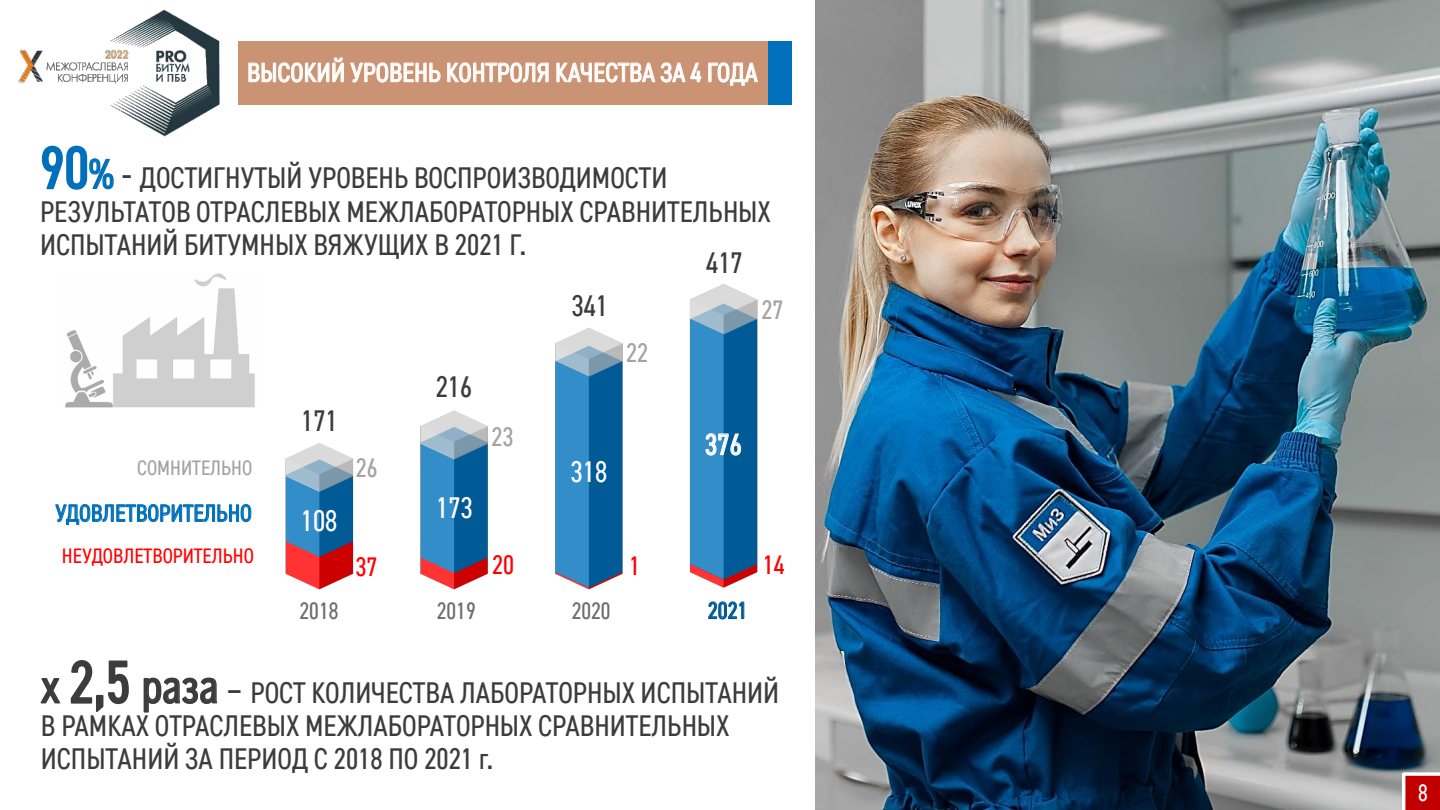
<style>
.page{position:relative;width:1440px;height:810px;background:#fff}
.page>*{position:absolute;margin:0;border:0;box-sizing:border-box;transform-origin:0 0}
.t1{font:30.15px "GPN DIN Condensed";color:#3c3c3c}
.t2{font:30.15px "GPN DIN Condensed";color:#fff}
.t3{font:30px/33.2px "GPN DIN Condensed";color:#3c3c3c}
.t4{font:30px "GPN DIN Condensed";color:#fff}
.t5{font:27px "GPN DIN Condensed";letter-spacing:.005em;color:#fff}
.t6{font:27px "GPN DIN Condensed";color:#a3a3a3}
.t7{font:27px "GPN DIN Condensed";color:#f00}
.t8{font:24px "GPN DIN Condensed";letter-spacing:.005em;color:#0070ba}
.t9{font:24px "GPN DIN Condensed";color:#6d6d6d}
.t10{font:24px "GPN DIN Condensed";color:#005a95}
.t11{font:24px "GPN DIN Condensed";color:#fff}
.t12{font:21px "GPN DIN Condensed";color:#f00}
.t13{font:21px "GPN DIN Condensed";color:#a3a3a3}
.s1{font-size:60px;color:#0070ba}
.s2{font-size:42px;color:#0070ba}
.s3{font-size:39px}
.s4{font-size:48.15px}
.s5{font-size:60px}
.s6{font-size:39.15px}
</style>
<div class="page">
<div style="left:238px;top:41px;width:531px;height:63px;background:#c99374"></div>
<img style="left:18px;top:9px;width:202px;height:128px">
<div style="left:768px;top:41px;width:24px;height:63px;background:#0070ba"></div>
<img style="left:816px;top:0;width:624px;height:810px">
<img style="left:285px;top:284px;width:473px;height:306px">
<img style="left:65px;top:273px;width:190px;height:135px">
<svg style="left:1402px;top:772px;width:38px;height:38px"></svg>
<p class="t5" style="left:247px;top:54px;width:512px">ВЫСОКИЙ УРОВЕНЬ КОНТРОЛЯ КАЧЕСТВА ЗА 4 ГОДА</p>
<p class="t3" style="left:40px;top:160px;width:732px"><span class="s1">90</span><span class="s2">%</span> <span class="s3">-</span> ДОСТИГНУТЫЙ УРОВЕНЬ ВОСПРОИЗВОДИМОСТИ<br>РЕЗУЛЬТАТОВ ОТРАСЛЕВЫХ МЕЖЛАБОРАТОРНЫХ СРАВНИТЕЛЬНЫХ<br>ИСПЫТАНИЙ БИТУМНЫХ ВЯЖУЩИХ В 2021 Г.</p>
<p class="t3" style="left:706px;top:244px;width:38px">417</p>
<p class="t13" style="left:137px;top:454px;width:117px">СОМНИТЕЛЬНО</p>
<p class="t8" style="left:55px;top:497px;width:198px">УДОВЛЕТВОРИТЕЛЬНО</p>
<p class="t12" style="left:62px;top:542px;width:193px">НЕУДОВЛЕТВОРИТЕЛЬНО</p>
<p class="t3" style="left:301px;top:403px;width:38px">171</p>
<p class="t2" style="left:301px;top:500px;width:38px">108</p>
<p class="t6" style="left:356px;top:449px;width:23px">26</p>
<p class="t3" style="left:436px;top:369px;width:38px">216</p>
<p class="t4" style="left:436px;top:488px;width:38px">173</p>
<p class="t6" style="left:491px;top:419px;width:23px">23</p>
<p class="t3" style="left:571px;top:288px;width:38px">341</p>
<p class="t6" style="left:626px;top:335px;width:23px">22</p>
<p class="t4" style="left:571px;top:452px;width:38px">318</p>
<p class="t6" style="left:761px;top:291px;width:23px">27</p>
<p class="t4" style="left:705px;top:424px;width:39px">376</p>
<p class="t7" style="left:356px;top:549px;width:23px">37</p>
<p class="t7" style="left:492px;top:547px;width:23px">20</p>
<p class="t7" style="left:629px;top:548px;width:12px">1</p>
<p class="t7" style="left:763px;top:547px;width:23px">14</p>
<p class="t9" style="left:300px;top:594px;width:40px">2018</p>
<p class="t9" style="left:437px;top:594px;width:40px">2019</p>
<p class="t9" style="left:572px;top:594px;width:40px">2020</p>
<p class="t10" style="left:708px;top:594px;width:41px">2021</p>
<p class="t1" style="left:41px;top:672px;width:740px"><span class="s4">х</span> <span class="s5">2,5</span> <span class="s4">раза</span> <span class="s6">–</span> РОСТ КОЛИЧЕСТВА ЛАБОРАТОРНЫХ ИСПЫТАНИЙ</p>
<p class="t3" style="left:41px;top:708px;width:690px">В РАМКАХ ОТРАСЛЕВЫХ МЕЖЛАБОРАТОРНЫХ СРАВНИТЕЛЬНЫХ<br>ИСПЫТАНИЙ ЗА ПЕРИОД С 2018 ПО 2021 г.</p>
<p class="t11" style="left:1418px;top:776px;width:11px">8</p>
</div>
